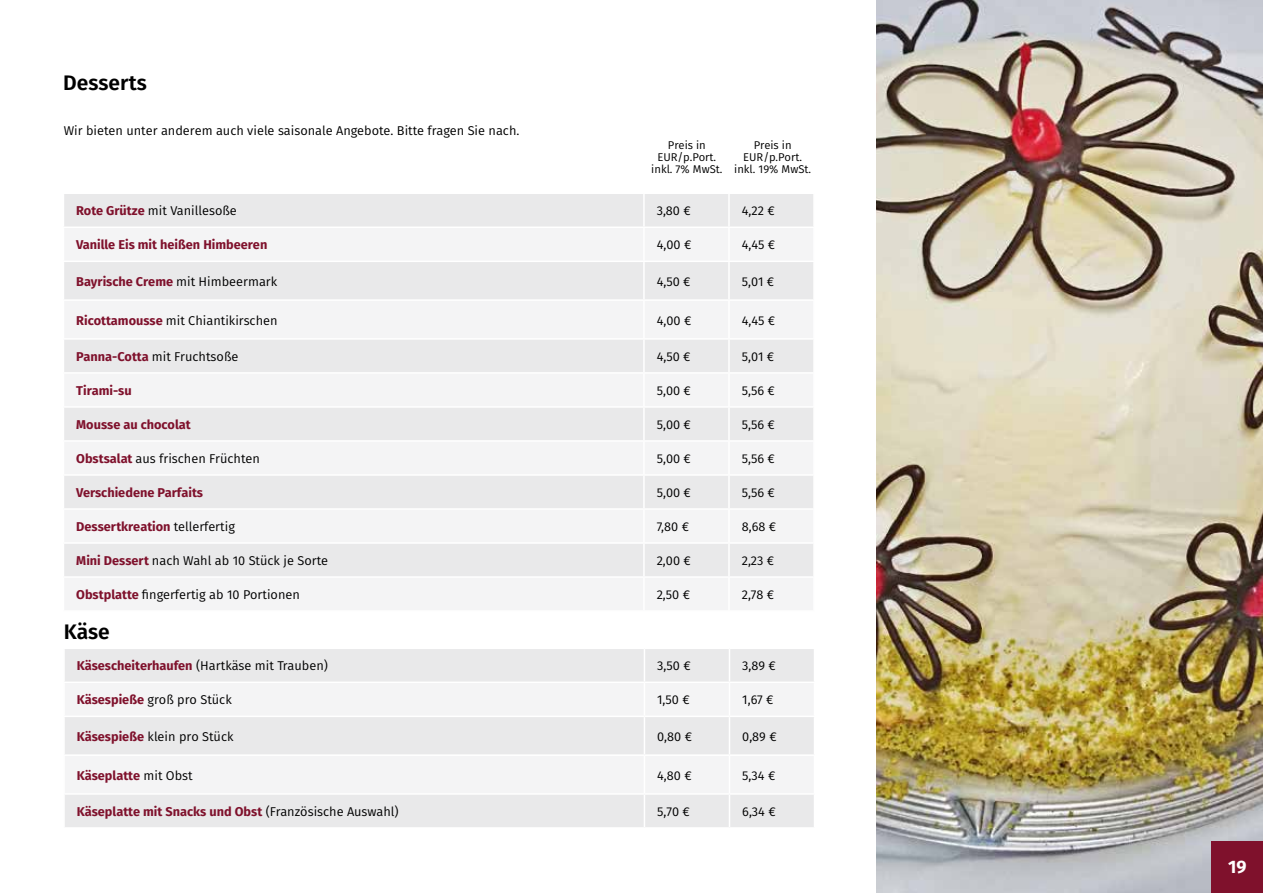
<style>
.page{position:relative;width:1263px;height:893px;background:#fff}
.page>*{position:absolute;margin:0;border:0;box-sizing:border-box;transform-origin:0 0}
.t1{font:600 21px "Fira Sans";color:#000}
.t2{font:700 18px "Fira Sans";color:#fff}
.t3{font:12.75px "Fira Sans";color:#000}
.t4{font:700 12.75px "Fira Sans";color:#7f112c}
.t5{font:11.25px/12px "Fira Sans";color:#000;text-align:center}
.s1{font-weight:700;color:#7f112c}
.s2{font-weight:400;color:#000}
</style>
<div class="page">
<img style="left:876px;top:0;width:387px;height:893px">
<div style="left:1212px;top:842px;width:51px;height:51px;background:#7f112c"></div>
<div style="left:64px;top:194px;width:749px;height:33px;background:#e9e9ea"></div>
<svg style="left:64px;top:228px;width:749px;height:382px;fill:#f4f4f5"></svg>
<hr style="left:728px;top:194px;width:2px;height:33px;background:#fff">
<hr style="left:728px;top:228px;width:2px;height:33px;background:#fff">
<hr style="left:728px;top:262px;width:2px;height:37px;background:#fff">
<hr style="left:728px;top:301px;width:2px;height:37px;background:#fff">
<hr style="left:728px;top:340px;width:2px;height:32px;background:#fff">
<hr style="left:728px;top:374px;width:2px;height:32px;background:#fff">
<hr style="left:728px;top:408px;width:2px;height:32px;background:#fff">
<hr style="left:728px;top:442px;width:2px;height:32px;background:#fff">
<hr style="left:728px;top:476px;width:2px;height:32px;background:#fff">
<hr style="left:728px;top:510px;width:2px;height:32px;background:#fff">
<hr style="left:728px;top:544px;width:2px;height:32px;background:#fff">
<hr style="left:728px;top:578px;width:2px;height:32px;background:#fff">
<hr style="left:643px;top:194px;width:2px;height:33px;background:#fff">
<hr style="left:643px;top:228px;width:2px;height:33px;background:#fff">
<hr style="left:643px;top:262px;width:2px;height:37px;background:#fff">
<hr style="left:643px;top:301px;width:2px;height:37px;background:#fff">
<hr style="left:643px;top:340px;width:2px;height:32px;background:#fff">
<hr style="left:643px;top:374px;width:2px;height:32px;background:#fff">
<hr style="left:643px;top:408px;width:2px;height:32px;background:#fff">
<hr style="left:643px;top:442px;width:2px;height:32px;background:#fff">
<hr style="left:643px;top:476px;width:2px;height:32px;background:#fff">
<hr style="left:643px;top:510px;width:2px;height:32px;background:#fff">
<hr style="left:643px;top:544px;width:2px;height:32px;background:#fff">
<hr style="left:643px;top:578px;width:2px;height:32px;background:#fff">
<hr style="left:644px;top:261px;width:85px;height:1px;background:#fff">
<hr style="left:729px;top:261px;width:86px;height:1px;background:#fff">
<hr style="left:644px;top:338px;width:85px;height:2px;background:#fff">
<hr style="left:729px;top:338px;width:86px;height:2px;background:#fff">
<hr style="left:644px;top:406px;width:85px;height:2px;background:#fff">
<hr style="left:729px;top:406px;width:86px;height:2px;background:#fff">
<hr style="left:644px;top:440px;width:85px;height:2px;background:#fff">
<hr style="left:729px;top:440px;width:86px;height:2px;background:#fff">
<hr style="left:644px;top:474px;width:85px;height:2px;background:#fff">
<hr style="left:729px;top:474px;width:86px;height:2px;background:#fff">
<hr style="left:644px;top:508px;width:85px;height:2px;background:#fff">
<hr style="left:729px;top:508px;width:86px;height:2px;background:#fff">
<hr style="left:644px;top:542px;width:85px;height:2px;background:#fff">
<hr style="left:729px;top:542px;width:86px;height:2px;background:#fff">
<hr style="left:644px;top:576px;width:85px;height:2px;background:#fff">
<hr style="left:729px;top:576px;width:86px;height:2px;background:#fff">
<hr style="left:63px;top:261px;width:581px;height:1px;background:#fff">
<hr style="left:63px;top:299px;width:581px;height:2px;background:#fff">
<hr style="left:63px;top:338px;width:581px;height:2px;background:#fff">
<hr style="left:63px;top:372px;width:581px;height:2px;background:#fff">
<hr style="left:63px;top:406px;width:581px;height:2px;background:#fff">
<hr style="left:63px;top:440px;width:581px;height:2px;background:#fff">
<hr style="left:63px;top:474px;width:581px;height:2px;background:#fff">
<hr style="left:63px;top:508px;width:581px;height:2px;background:#fff">
<hr style="left:63px;top:542px;width:581px;height:2px;background:#fff">
<hr style="left:63px;top:576px;width:581px;height:2px;background:#fff">
<hr style="left:644px;top:299px;width:85px;height:2px;background:#fff">
<hr style="left:729px;top:299px;width:86px;height:2px;background:#fff">
<hr style="left:644px;top:372px;width:85px;height:2px;background:#fff">
<hr style="left:729px;top:372px;width:86px;height:2px;background:#fff">
<div style="left:65px;top:649px;width:749px;height:178px;background:#e9e9ea"></div>
<svg style="left:65px;top:683px;width:749px;height:110px;fill:#f4f4f5"></svg>
<hr style="left:729px;top:649px;width:1px;height:33px;background:#fff">
<hr style="left:729px;top:683px;width:1px;height:33px;background:#fff">
<hr style="left:729px;top:717px;width:1px;height:37px;background:#fff">
<hr style="left:729px;top:756px;width:1px;height:37px;background:#fff">
<hr style="left:729px;top:795px;width:1px;height:32px;background:#fff">
<hr style="left:644px;top:649px;width:1px;height:33px;background:#fff">
<hr style="left:644px;top:683px;width:1px;height:33px;background:#fff">
<hr style="left:644px;top:717px;width:1px;height:37px;background:#fff">
<hr style="left:644px;top:756px;width:1px;height:37px;background:#fff">
<hr style="left:644px;top:795px;width:1px;height:32px;background:#fff">
<hr style="left:63px;top:682px;width:581px;height:1px;background:#fff">
<hr style="left:63px;top:716px;width:581px;height:1px;background:#fff">
<hr style="left:63px;top:754px;width:581px;height:2px;background:#fff">
<hr style="left:63px;top:793px;width:581px;height:2px;background:#fff">
<hr style="left:644px;top:682px;width:85px;height:1px;background:#fff">
<hr style="left:729px;top:682px;width:86px;height:1px;background:#fff">
<hr style="left:644px;top:716px;width:85px;height:1px;background:#fff">
<hr style="left:729px;top:716px;width:86px;height:1px;background:#fff">
<hr style="left:644px;top:754px;width:85px;height:2px;background:#fff">
<hr style="left:729px;top:754px;width:86px;height:2px;background:#fff">
<hr style="left:644px;top:793px;width:85px;height:2px;background:#fff">
<hr style="left:729px;top:793px;width:86px;height:2px;background:#fff">
<h1 class="t1" style="left:63px;top:65px;width:85px">Desserts</h1>
<p class="t3" style="left:64px;top:121px;width:457px">Wir bieten unter anderem auch viele saisonale Angebote. Bitte fragen Sie nach.</p>
<p class="t5" style="left:651px;top:139px;width:73px">Preis in<br>EUR/p.Port. inkl. 7% MwSt.</p>
<p class="t5" style="left:734px;top:139px;width:78px">Preis in<br>EUR/p.Port. inkl. 19% MwSt.</p>
<p class="t3" style="left:76px;top:201px;width:162px"><span class="s1">Rote Grütze</span> mit Vanillesoße</p>
<p class="t3" style="left:657px;top:201px;width:36px">3,80 €</p>
<p class="t3" style="left:742px;top:201px;width:34px">4,22 €</p>
<p class="t4" style="left:76px;top:234px;width:193px">Vanille Eis mit heißen Himbeeren</p>
<p class="t3" style="left:657px;top:235px;width:36px">4,00 €</p>
<p class="t3" style="left:742px;top:235px;width:35px">4,45 €</p>
<p class="t4" style="left:76px;top:270px;width:203px">Bayrische Creme <span class="s2">mit Himbeermark</span></p>
<p class="t3" style="left:657px;top:272px;width:35px">4,50 €</p>
<p class="t3" style="left:742px;top:272px;width:34px">5,01 €</p>
<p class="t3" style="left:76px;top:311px;width:203px"><span class="s1">Ricottamousse</span> mit Chiantikirschen</p>
<p class="t3" style="left:657px;top:311px;width:36px">4,00 €</p>
<p class="t3" style="left:742px;top:311px;width:35px">4,45 €</p>
<p class="t3" style="left:76px;top:347px;width:164px"><span class="s1">Panna-Cotta</span> mit Fruchtsoße</p>
<p class="t3" style="left:657px;top:347px;width:35px">4,50 €</p>
<p class="t3" style="left:742px;top:347px;width:34px">5,01 €</p>
<p class="t4" style="left:76px;top:380px;width:57px">Tirami-su</p>
<p class="t3" style="left:657px;top:381px;width:36px">5,00 €</p>
<p class="t3" style="left:742px;top:381px;width:35px">5,56 €</p>
<p class="t4" style="left:76px;top:414px;width:116px">Mousse au chocolat</p>
<p class="t3" style="left:657px;top:415px;width:36px">5,00 €</p>
<p class="t3" style="left:742px;top:415px;width:35px">5,56 €</p>
<p class="t3" style="left:76px;top:449px;width:185px"><span class="s1">Obstsalat</span> aus frischen Früchten</p>
<p class="t3" style="left:657px;top:449px;width:36px">5,00 €</p>
<p class="t3" style="left:742px;top:449px;width:35px">5,56 €</p>
<p class="t4" style="left:76px;top:482px;width:128px">Verschiedene Parfaits</p>
<p class="t3" style="left:657px;top:483px;width:36px">5,00 €</p>
<p class="t3" style="left:742px;top:483px;width:35px">5,56 €</p>
<p class="t4" style="left:76px;top:516px;width:160px">Dessertkreation <span class="s2">tellerfertig</span></p>
<p class="t3" style="left:657px;top:517px;width:34px">7,80 €</p>
<p class="t3" style="left:742px;top:517px;width:36px">8,68 €</p>
<p class="t3" style="left:76px;top:551px;width:253px"><span class="s1">Mini Dessert</span> nach Wahl ab 10 Stück je Sorte</p>
<p class="t3" style="left:657px;top:551px;width:36px">2,00 €</p>
<p class="t3" style="left:742px;top:551px;width:34px">2,23 €</p>
<p class="t3" style="left:76px;top:585px;width:225px"><span class="s1">Obstplatte</span> fingerfertig ab 10 Portionen</p>
<p class="t3" style="left:657px;top:585px;width:35px">2,50 €</p>
<p class="t3" style="left:742px;top:585px;width:34px">2,78 €</p>
<h1 class="t1" style="left:64px;top:614px;width:48px">Käse</h1>
<p class="t3" style="left:77px;top:656px;width:253px"><span class="s1">Käsescheiterhaufen</span> (Hartkäse mit Trauben)</p>
<p class="t3" style="left:657px;top:656px;width:35px">3,50 €</p>
<p class="t3" style="left:742px;top:656px;width:35px">3,89 €</p>
<p class="t3" style="left:77px;top:690px;width:157px"><span class="s1">Käsespieße</span> groß pro Stück</p>
<p class="t3" style="left:657px;top:690px;width:34px">1,50 €</p>
<p class="t3" style="left:742px;top:690px;width:33px">1,67 €</p>
<p class="t3" style="left:77px;top:727px;width:158px"><span class="s1">Käsespieße</span> klein pro Stück</p>
<p class="t3" style="left:657px;top:727px;width:36px">0,80 €</p>
<p class="t3" style="left:742px;top:727px;width:36px">0,89 €</p>
<p class="t4" style="left:77px;top:764px;width:118px">Käseplatte <span class="s2">mit Obst</span></p>
<p class="t3" style="left:657px;top:766px;width:36px">4,80 €</p>
<p class="t3" style="left:742px;top:766px;width:35px">5,34 €</p>
<p class="t4" style="left:77px;top:801px;width:324px">Käseplatte mit Snacks und Obst <span class="s2">(Französische Auswahl)</span></p>
<p class="t3" style="left:657px;top:802px;width:34px">5,70 €</p>
<p class="t3" style="left:742px;top:802px;width:35px">6,34 €</p>
<h2 class="t2" style="left:1228px;top:852px;width:20px">19</h2>
</div>
